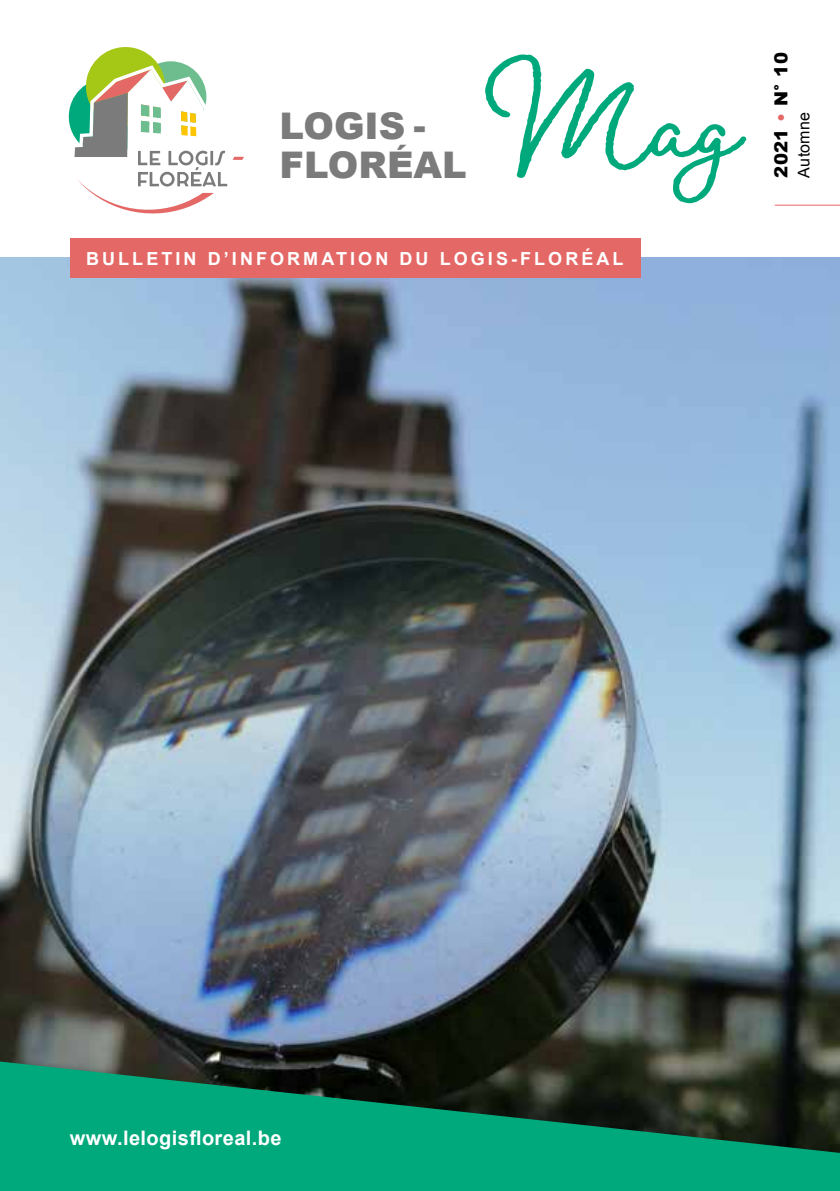
<style>
.page{position:relative;width:840px;height:1191px;background:#fff}
.page>*{position:absolute;margin:0;border:0;box-sizing:border-box;transform-origin:0 0}
.t1{font:900 36.6px/39.8px "Arial";color:#7c7b7b}
.t2{font:700 20px "Arial";letter-spacing:.02em;color:#fff}
.t3{font:700 18px "Arial";letter-spacing:.17em;color:#fff}
.t4{font:900 18px "Arial";letter-spacing:.02em;color:#000}
.t5{font:16px "Arial";letter-spacing:.02em;color:#000}
.s1{color:#e46866}
</style>
<div class="page">
<div style="left:86px;top:47px;width:79px;height:79px;background:#a5c715;border-radius:50%"></div>
<svg style="left:71px;top:65px;width:173px;height:148px"></svg>
<img style="left:0;top:257px;width:839px;height:804px">
<div style="left:70px;top:238px;width:569px;height:40px;background:#e46866"></div>
<svg style="left:0;top:1061px;width:839px;height:130px;background:#0c7a59"></svg>
<hr style="left:774px;top:205px;width:65px;height:1px;background:#e46866">
<svg style="left:485px;top:54px;width:261px;height:150px"></svg>
<h1 class="t1" style="left:279px;top:106px;width:188px">LOGIS -<br>FLORÉAL</h1>
<p class="t3" style="left:86px;top:246px;width:538px">BULLETIN D’INFORMATION DU LOGIS-FLORÉAL</p>
<p class="t4" style="left:770px;top:178px;width:127px;rotate:-90deg">2021 <span class="s1">•</span> N° 10</p>
<p class="t5" style="left:793px;top:178px;width:67px;rotate:-90deg">Automne</p>
<p class="t2" style="left:70px;top:1124px;width:213px">www.lelogisfloreal.be</p>
</div>
